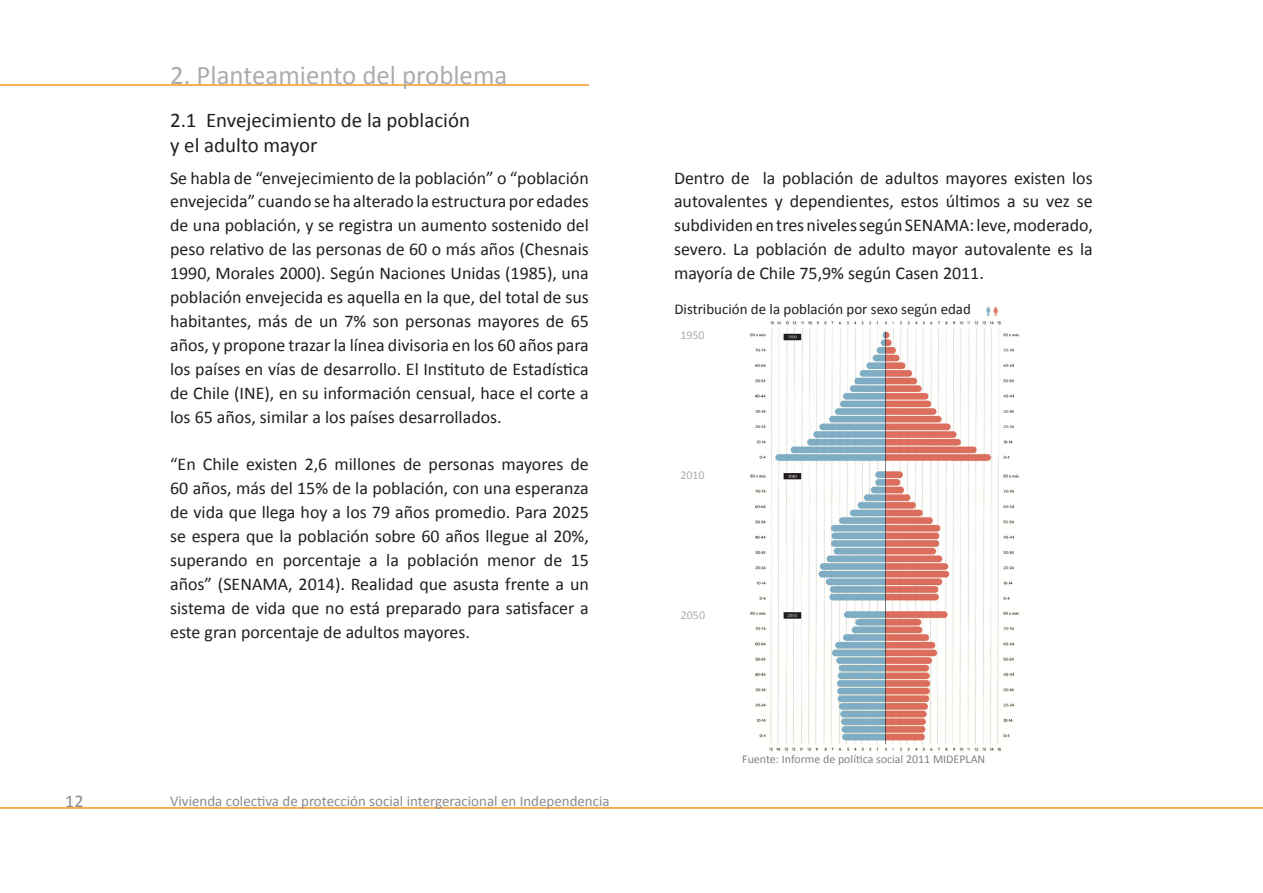
<style>
.page{position:relative;width:1263px;height:893px;background:#fff}
.page>*{position:absolute;margin:0;border:0;box-sizing:border-box;transform-origin:0 0}
.Títulos_Capitulo{font:26.85px "Calibri";color:#acacac}
.Subtítulos{font:20.85px "Calibri";color:#231f20}
.Textos_Columnas{font:18px/23.9px "Calibri";color:#231f20;text-align:justify}
.t1{font:18px "Calibri";color:#8c8b8c}
.t2{font:15px "Calibri";color:#8c8b8c}
.t3{font:15px "Calibri";color:#231f20}
.t4{font:12px "Calibri";color:#808285}
.fuente{font:12px "Calibri";color:#acacac}
</style>
<div class="page">
<hr style="left:0;top:84px;width:589px;height:2px;background:#f7981d">
<hr style="left:0;top:807px;width:1263px;height:2px;background:#f7981d">
<img style="left:750px;top:306px;width:269px;height:445px">
<p class="Títulos_Capitulo" style="left:170px;top:58px;width:339px">2. Planteamiento del problema</p>
<p class="Subtítulos" style="left:170px;top:107px;width:301px">2.1 Envejecimiento de la población</p>
<p class="Subtítulos" style="left:170px;top:132px;width:149px">y el adulto mayor</p>
<p class="Textos_Columnas" style="left:170px;top:166px;width:420px">Se habla de “envejecimiento de la población” o “población envejecida” cuando se ha alterado la estructura por edades de una población, y se registra un aumento sostenido del peso relativo de las personas de 60 o más años (Chesnais 1990, Morales 2000). Según Naciones Unidas (1985), una población envejecida es aquella en la que, del total de sus habitantes, más de un 7% son personas mayores de 65 años, y propone trazar la línea divisoria en los 60 años para los países en vías de desarrollo. El Instituto de Estadística de Chile (INE), en su información censual, hace el corte a los 65 años, similar a los países desarrollados.</p>
<p class="Textos_Columnas" style="left:170px;top:453px;width:420px">“En Chile existen 2,6 millones de personas mayores de 60 años, más del 15% de la población, con una esperanza de vida que llega hoy a los 79 años promedio. Para 2025 se espera que la población sobre 60 años llegue al 20%, superando en porcentaje a la población menor de 15 años” (SENAMA, 2014). Realidad que asusta frente a un sistema de vida que no está preparado para satisfacer a este gran porcentaje de adultos mayores.</p>
<p class="t1" style="left:65px;top:789px;width:20px">12</p>
<p class="t2" style="left:170px;top:791px;width:441px">Vivienda colectiva de protección social intergeracional en Independencia</p>
<p class="Textos_Columnas" style="left:674px;top:166px;width:420px">Dentro de la población de adultos mayores existen los autovalentes y dependientes, estos últimos a su vez se subdividen en tres niveles según SENAMA: leve, moderado, severo. La población de adulto mayor autovalente es la mayoría de Chile 75,9% según Casen 2011.</p>
<p class="t3" style="left:674px;top:299px;width:298px">Distribución de la población por sexo según edad</p>
<p class="fuente" style="left:680px;top:328px;width:26px">1950</p>
<p class="fuente" style="left:680px;top:468px;width:26px">2010</p>
<p class="fuente" style="left:681px;top:607px;width:26px">2050</p>
<p class="t4" style="left:742px;top:752px;width:245px">Fuente: Informe de política social 2011 MIDEPLAN</p>
</div>
